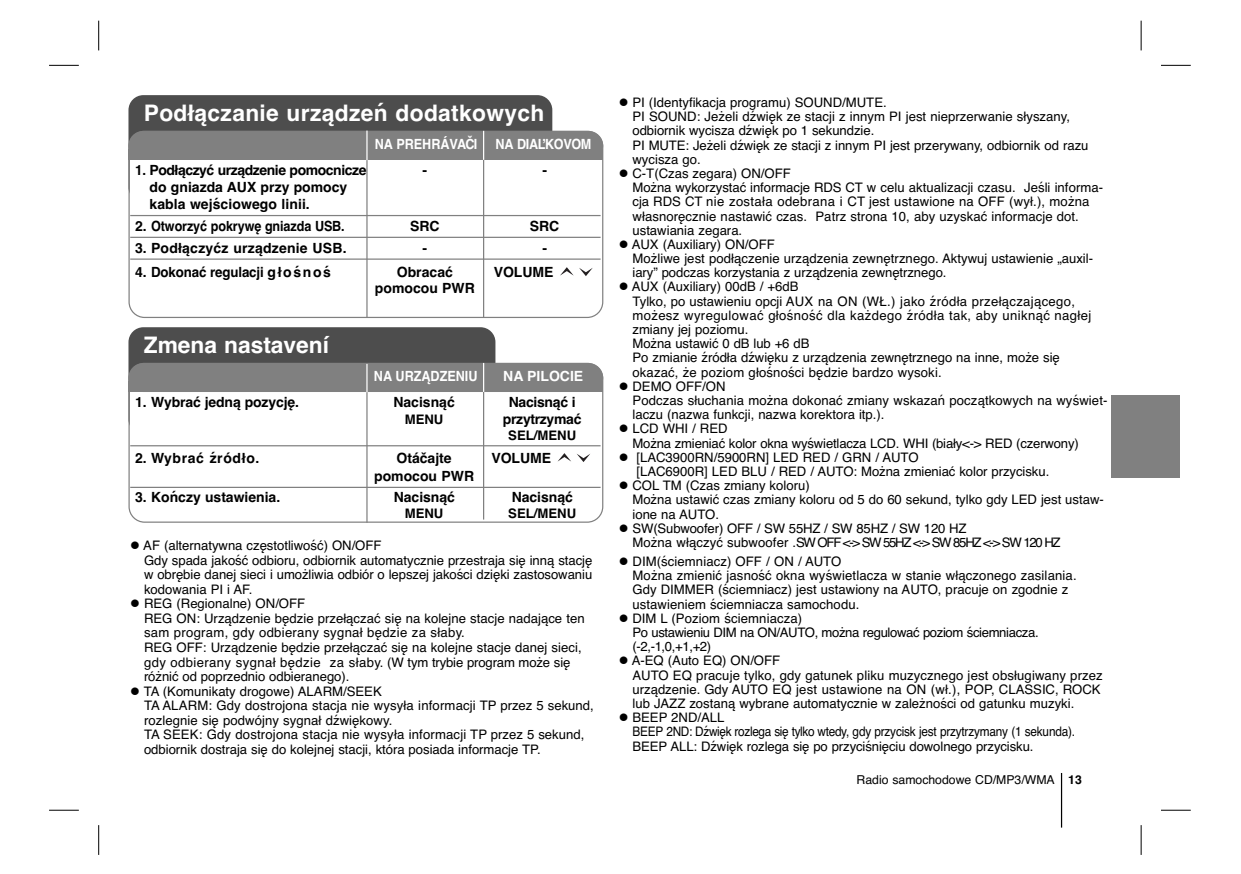
<style>
.page{position:relative;width:1241px;height:874px;background:#fff}
.page>*{position:absolute;margin:0;border:0;box-sizing:border-box;transform-origin:0 0}
.t1{font:700 22.75px "Helvetica CE";letter-spacing:.015em;color:#fff}
.t2{font:700 14px/16.8px "Helvetica CE";color:#000}
.t3{font:700 14px "Helvetica CE";letter-spacing:-.03em;color:#000;scale:.95 1}
.t4{font:700 14px "Helvetica CE";color:#fff;scale:.9 1}
.t5{font:700 14px "Helvetica CE";letter-spacing:-.02em;color:#000}
.t6{font:700 14px "Helvetica CE";letter-spacing:.045em;color:#000}
.t7{font:700 14px "Helvetica CE";letter-spacing:-.025em;color:#fff;scale:.9 1}
.t8{font:700 14px "Helvetica CE";color:#fff}
.t9{font:13.12px/14.5px "Helvetica CE";color:#000}
.t10{font:13.12px "Helvetica CE";letter-spacing:.025em;color:#000}
.t11{font:700 13.12px "Helvetica CE";color:#000}
.t12{font:12.25px "Helvetica CE";color:#000}
.s1{font-weight:700}
</style>
<div class="page">
<svg style="left:98px;top:21px;width:1px;height:29px"></svg>
<svg style="left:1140px;top:21px;width:1px;height:29px"></svg>
<hr style="left:49px;top:65px;width:30px;height:1px;background:#000">
<hr style="left:49px;top:809px;width:30px;height:1px;background:#000">
<hr style="left:98px;top:824px;width:1px;height:30px;background:#000">
<hr style="left:1160px;top:65px;width:30px;height:1px;background:#000">
<hr style="left:1140px;top:824px;width:1px;height:30px;background:#000">
<hr style="left:1160px;top:809px;width:30px;height:1px;background:#000">
<hr style="left:1060px;top:772px;width:1px;height:55px;background:#000">
<div style="left:1101px;top:395px;width:78px;height:82px;background:#808080"></div>
<div style="left:617px;top:95px;width:493px;height:665px;background:#fff"></div>
<div style="left:128px;top:95px;width:424px;height:107px;background:#4d4d4d;border-radius:15px"></div>
<svg style="left:128px;top:131px;width:475px;height:187px"></svg>
<div style="left:128px;top:131px;width:475px;height:29px;background:#808080;border-radius:14px"></div>
<div style="left:128px;top:149px;width:475px;height:11px;background:#808080"></div>
<hr style="left:366px;top:158px;width:1px;height:159px;background:#808080">
<hr style="left:366px;top:130px;width:1px;height:30px;background:#fff">
<hr style="left:483px;top:158px;width:1px;height:159px;background:#808080">
<hr style="left:130px;top:215px;width:470px;height:1px;background:#808080">
<hr style="left:130px;top:236px;width:470px;height:2px;background:#808080">
<hr style="left:130px;top:258px;width:470px;height:1px;background:#808080">
<svg style="left:579px;top:267px;width:13px;height:9px"></svg>
<svg style="left:560px;top:267px;width:13px;height:8px"></svg>
<svg style="left:483px;top:131px;width:1px;height:29px"></svg>
<div style="left:128px;top:327px;width:367px;height:107px;background:#4d4d4d;border-radius:15px"></div>
<svg style="left:128px;top:362px;width:475px;height:160px"></svg>
<div style="left:128px;top:363px;width:475px;height:29px;background:#808080;border-radius:14px"></div>
<div style="left:128px;top:381px;width:475px;height:11px;background:#808080"></div>
<hr style="left:366px;top:390px;width:1px;height:132px;background:#808080">
<svg style="left:366px;top:364px;width:1px;height:28px"></svg>
<hr style="left:483px;top:390px;width:1px;height:129px;background:#808080">
<hr style="left:130px;top:445px;width:470px;height:1px;background:#808080">
<hr style="left:130px;top:486px;width:470px;height:1px;background:#808080">
<svg style="left:557px;top:453px;width:33px;height:9px"></svg>
<svg style="left:483px;top:363px;width:1px;height:29px"></svg>
<h1 class="t1" style="left:144px;top:104px;width:402px">Podłączanie urządzeń dodatkowych</h1>
<p class="t3" style="left:135px;top:165px;width:245px">1. Podłączyć urządzenie pomocnicze</p>
<p class="t2" style="left:422px;top:163px;width:6px">-</p>
<p class="t2" style="left:542px;top:163px;width:6px">-</p>
<p class="t2" style="left:149px;top:180px;width:199px">do gniazda AUX przy pomocy kabla wejściowego linii.</p>
<p class="t2" style="left:135px;top:219px;width:211px">2. Otworzyć pokrywę gniazda USB.</p>
<p class="t2" style="left:410px;top:219px;width:31px">SRC</p>
<p class="t2" style="left:530px;top:219px;width:31px">SRC</p>
<p class="t2" style="left:135px;top:240px;width:213px">3. Podłączyćz urządzenie USB.</p>
<p class="t2" style="left:422px;top:240px;width:6px">-</p>
<p class="t2" style="left:542px;top:240px;width:6px">-</p>
<p class="t2" style="left:135px;top:265px;width:197px">4. Dokonać regulacji głośnoś</p>
<p class="t2" style="left:397px;top:265px;width:58px">Obracać</p>
<p class="t2" style="left:494px;top:265px;width:61px">VOLUME</p>
<p class="t2" style="left:375px;top:281px;width:101px">pomocou PWR</p>
<h1 class="t1" style="left:144px;top:336px;width:187px">Zmena nastavení</h1>
<p class="t4" style="left:375px;top:139px;width:115px">NA PREHRÁVAČI</p>
<p class="t7" style="left:495px;top:139px;width:108px">NA DIAĽKOVOM</p>
<p class="t4" style="left:374px;top:371px;width:116px">NA URZĄDZENIU</p>
<p class="t8" style="left:503px;top:371px;width:81px">NA PILOCIE</p>
<p class="t2" style="left:135px;top:395px;width:165px">1. Wybrać jedną pozycję.</p>
<p class="t2" style="left:393px;top:395px;width:63px">Nacisnąć</p>
<p class="t5" style="left:508px;top:397px;width:68px">Nacisnąć i</p>
<p class="t11" style="left:405px;top:414px;width:40px">MENU</p>
<p class="t5" style="left:503px;top:413px;width:80px">przytrzymać</p>
<p class="t11" style="left:508px;top:430px;width:69px">SEL/MENU</p>
<p class="t6" style="left:135px;top:452px;width:126px">2. Wybrać źródło.</p>
<p class="t2" style="left:396px;top:450px;width:57px">Otáčajte</p>
<p class="t2" style="left:491px;top:450px;width:61px">VOLUME</p>
<p class="t2" style="left:374px;top:469px;width:101px">pomocou PWR</p>
<p class="t2" style="left:135px;top:490px;width:147px">3. Kończy ustawienia.</p>
<p class="t2" style="left:393px;top:490px;width:63px">Nacisnąć</p>
<p class="t2" style="left:511px;top:490px;width:63px">Nacisnąć</p>
<p class="t11" style="left:405px;top:508px;width:40px">MENU</p>
<p class="t11" style="left:508px;top:508px;width:69px">SEL/MENU</p>
<p class="t9" style="left:143px;top:539px;width:452px">AF (alternatywna częstotliwość) ON/OFF<br>Gdy spada jakość odbioru, odbiornik automatycznie przestraja się inną stację w obrębie danej sieci i umożliwia odbiór o lepszej jakości dzięki zastosowaniu kodowania PI i AF.<br>REG (Regionalne) ON/OFF<br>REG ON: Urządzenie będzie przełączać się na kolejne stacje nadające ten sam program, gdy odbierany sygnał będzie za słaby.<br>REG OFF: Urządzenie będzie przełączać się na kolejne stacje danej sieci, gdy odbierany sygnał będzie za słaby. (W tym trybie program może się różnić od poprzednio odbieranego).<br>TA (Komunikaty drogowe) ALARM/SEEK<br>TA ALARM: Gdy dostrojona stacja nie wysyła informacji TP przez 5 sekund, rozlegnie się podwójny sygnał dźwiękowy.<br>TA SEEK: Gdy dostrojona stacja nie wysyła informacji TP przez 5 sekund, odbiornik dostraja się do kolejnej stacji, która posiada informacje TP.</p>
<p class="t9" style="left:632px;top:96px;width:256px">PI (Identyfikacja programu) SOUND/MUTE.</p>
<p class="t9" style="left:632px;top:111px;width:439px">PI SOUND: Jeżeli dźwięk ze stacji z innym PI jest nieprzerwanie słyszany,</p>
<p class="t9" style="left:632px;top:125px;width:243px">odbiornik wycisza dźwięk po 1 sekundzie.</p>
<p class="t9" style="left:632px;top:139px;width:457px">PI MUTE: Jeżeli dźwięk ze stacji z innym PI jest przerywany, odbiornik od razu</p>
<p class="t9" style="left:632px;top:153px;width:70px">wycisza go.</p>
<p class="t9" style="left:632px;top:167px;width:160px">C-T(Czas zegara) ON/OFF</p>
<p class="t9" style="left:632px;top:181px;width:472px">Można wykorzystać informacje RDS CT w celu aktualizacji czasu. Jeśli informa-</p>
<p class="t9" style="left:632px;top:196px;width:458px">cja RDS CT nie została odebrana i CT jest ustawione na OFF (wył.), można</p>
<p class="t9" style="left:632px;top:210px;width:448px">własnoręcznie nastawić czas. Patrz strona 10, aby uzyskać informacje dot.</p>
<p class="t9" style="left:632px;top:224px;width:111px">ustawiania zegara.</p>
<p class="t9" style="left:631px;top:238px;width:144px">AUX (Auxiliary) ON/OFF</p>
<p class="t9" style="left:632px;top:252px;width:462px">Możliwe jest podłączenie urządzenia zewnętrznego. Aktywuj ustawienie „auxil-</p>
<p class="t9" style="left:632px;top:266px;width:315px">iary” podczas korzystania z urządzenia zewnętrznego.</p>
<p class="t9" style="left:631px;top:281px;width:168px">AUX (Auxiliary) 00dB / +6dB</p>
<p class="t10" style="left:632px;top:296px;width:444px">Tylko, po ustawieniu opcji AUX na ON (WŁ.) jako źródła przełączającego,</p>
<p class="t10" style="left:632px;top:310px;width:460px">możesz wyregulować głośność dla każdego źródła tak, aby uniknąć nagłej</p>
<p class="t9" style="left:632px;top:323px;width:117px">zmiany jej poziomu.</p>
<p class="t9" style="left:632px;top:337px;width:178px">Można ustawić 0 dB lub +6 dB</p>
<p class="t9" style="left:632px;top:352px;width:429px">Po zmianie źródła dźwięku z urządzenia zewnętrznego na inne, może się</p>
<p class="t9" style="left:632px;top:366px;width:311px">okazać, że poziom głośności będzie bardzo wysoki.</p>
<p class="t9" style="left:632px;top:380px;width:94px">DEMO OFF/ON</p>
<p class="t9" style="left:632px;top:394px;width:476px">Podczas słuchania można dokonać zmiany wskazań początkowych na wyświet-</p>
<p class="t9" style="left:632px;top:408px;width:253px">laczu (nazwa funkcji, nazwa korektora itp.).</p>
<p class="t9" style="left:632px;top:422px;width:97px">LCD WHI / RED</p>
<p class="t9" style="left:632px;top:437px;width:448px">Można zmieniać kolor okna wyświetlacza LCD. WHI (biały&lt;-&gt; RED (czerwony)</p>
<p class="t9" style="left:636px;top:451px;width:283px">[LAC3900RN/5900RN] LED RED / GRN / AUTO</p>
<p class="t9" style="left:636px;top:465px;width:414px">[LAC6900R] LED BLU / RED / AUTO: Można zmieniać kolor przycisku.</p>
<p class="t9" style="left:632px;top:479px;width:179px">COL TM (Czas zmiany koloru)</p>
<p class="t9" style="left:632px;top:493px;width:473px">Można ustawić czas zmiany koloru od 5 do 60 sekund, tylko gdy LED jest ustaw-</p>
<p class="t9" style="left:632px;top:507px;width:88px">ione na AUTO.</p>
<p class="t9" style="left:632px;top:522px;width:335px">SW(Subwoofer) OFF / SW 55HZ / SW 85HZ / SW 120 HZ</p>
<p class="t9" style="left:632px;top:536px;width:429px">Można włączyć subwoofer .SW OFF &lt;-&gt; SW 55HZ &lt;-&gt; SW 85HZ &lt;-&gt; SW 120 HZ</p>
<p class="t9" style="left:631px;top:555px;width:472px">DIM(ściemniacz) OFF / ON / AUTO<br>Można zmienić jasność okna wyświetlacza w stanie włączonego zasilania.<br>Gdy DIMMER (ściemniacz) jest ustawiony na AUTO, pracuje on zgodnie z ustawieniem ściemniacza samochodu.<br>DIM L (Poziom ściemniacza)<br>Po ustawieniu DIM na ON/AUTO, można regulować poziom ściemniacza. (-2,-1,0,+1,+2)<br>A-EQ (Auto EQ) ON/OFF<br>AUTO EQ pracuje tylko, gdy gatunek pliku muzycznego jest obsługiwany przez urządzenie. Gdy AUTO EQ jest ustawione na ON (wł.), POP, CLASSIC, ROCK lub JAZZ zostaną wybrane automatycznie w zależności od gatunku muzyki.<br>BEEP 2ND/ALL<br>BEEP 2ND: Dźwięk rozlega się tylko wtedy, gdy przycisk jest przytrzymany (1 sekunda).<br>BEEP ALL: Dźwięk rozlega się po przyciśnięciu dowolnego przycisku.</p>
<p class="t12" style="left:856px;top:774px;width:227px">Radio samochodowe CD/MP3/WMA <span class="s1">13</span></p>
</div>
